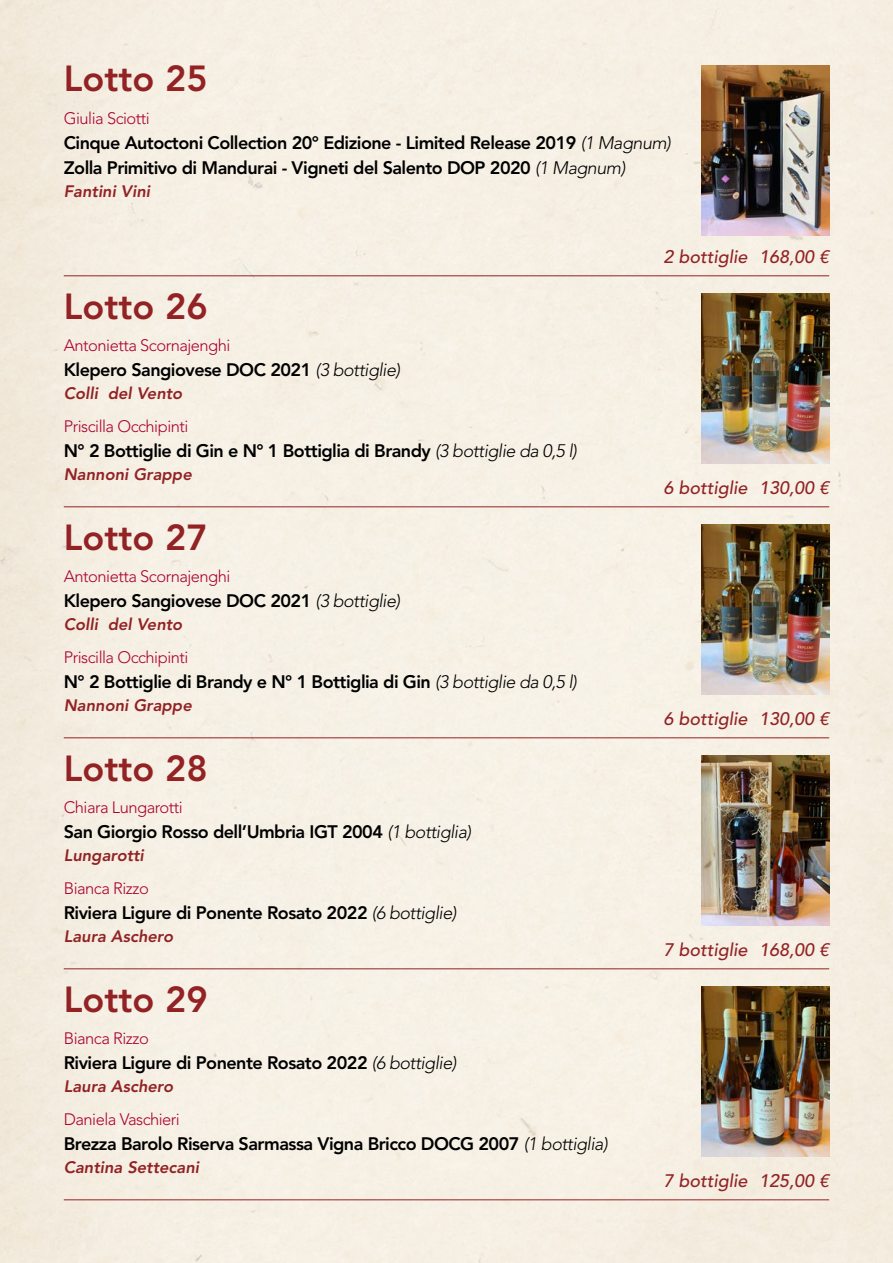
<style>
.page{position:relative;width:893px;height:1263px;background:#f6f0e4}
.page>*{position:absolute;margin:0;border:0;box-sizing:border-box;transform-origin:0 0}
.t1{font:800 36px "Avenir LT Std";color:#922224}
.t2{font:800 18px/25px "Avenir LT Std";letter-spacing:-.03em;color:#000}
.t3{font:italic 500 18px "Avenir LT Std";color:#922224}
.t4{font:300 16.5px "Avenir LT Std";letter-spacing:-.03em;color:#ab0132}
.t5{font:italic 800 16.5px "Avenir LT Std";color:#922224}
.s1{font-weight:300;font-style:italic}
</style>
<div class="page">
<hr style="left:64px;top:275px;width:765px;height:1px;background:#922224">
<hr style="left:64px;top:506px;width:765px;height:1px;background:#922224">
<hr style="left:64px;top:737px;width:765px;height:1px;background:#922224">
<hr style="left:64px;top:968px;width:765px;height:1px;background:#922224">
<hr style="left:64px;top:1199px;width:765px;height:1px;background:#922224">
<img style="left:702px;top:66px;width:127px;height:170px">
<img style="left:702px;top:293px;width:127px;height:170px">
<img style="left:702px;top:524px;width:127px;height:170px">
<img style="left:702px;top:755px;width:127px;height:170px">
<img style="left:702px;top:986px;width:127px;height:170px">
<h1 class="t1" style="left:64px;top:57px;width:145px">Lotto 25</h1>
<p class="t4" style="left:64px;top:108px;width:88px">Giulia Sciotti</p>
<p class="t2" style="left:64px;top:130px;width:609px">Cinque Autoctoni Collection 20° Edizione - Limited Release 2019 <span class="s1">(1 Magnum)<br></span>Zolla Primitivo di Mandurai - Vigneti del Salento DOP 2020 <span class="s1">(1 Magnum)</span></p>
<p class="t5" style="left:64px;top:181px;width:88px">Fantini Vini</p>
<h1 class="t1" style="left:64px;top:285px;width:145px">Lotto 26</h1>
<p class="t4" style="left:64px;top:336px;width:168px">Antonietta Scornajenghi</p>
<p class="t2" style="left:64px;top:357px;width:338px">Klepero Sangiovese DOC 2021 <span class="s1">(3 bottiglie)</span></p>
<p class="t5" style="left:64px;top:384px;width:120px">Colli del Vento</p>
<p class="t4" style="left:64px;top:417px;width:126px">Priscilla Occhipinti</p>
<p class="t2" style="left:64px;top:438px;width:515px">N° 2 Bottiglie di Gin e N° 1 Bottiglia di Brandy <span class="s1">(3 bottiglie da 0,5 l)</span></p>
<p class="t5" style="left:64px;top:465px;width:130px">Nannoni Grappe</p>
<h1 class="t1" style="left:64px;top:516px;width:145px">Lotto 27</h1>
<p class="t4" style="left:64px;top:567px;width:168px">Antonietta Scornajenghi</p>
<p class="t2" style="left:64px;top:588px;width:338px">Klepero Sangiovese DOC 2021 <span class="s1">(3 bottiglie)</span></p>
<p class="t5" style="left:64px;top:615px;width:120px">Colli del Vento</p>
<p class="t4" style="left:64px;top:648px;width:126px">Priscilla Occhipinti</p>
<p class="t2" style="left:64px;top:669px;width:515px">N° 2 Bottiglie di Brandy e N° 1 Bottiglia di Gin <span class="s1">(3 bottiglie da 0,5 l)</span></p>
<p class="t5" style="left:64px;top:696px;width:130px">Nannoni Grappe</p>
<h1 class="t1" style="left:64px;top:747px;width:145px">Lotto 28</h1>
<p class="t4" style="left:64px;top:798px;width:120px">Chiara Lungarotti</p>
<p class="t2" style="left:64px;top:819px;width:409px">San Giorgio Rosso dell’Umbria IGT 2004 <span class="s1">(1 bottiglia)</span></p>
<p class="t5" style="left:64px;top:846px;width:82px">Lungarotti</p>
<p class="t4" style="left:64px;top:878px;width:87px">Bianca Rizzo</p>
<p class="t2" style="left:64px;top:900px;width:394px">Riviera Ligure di Ponente Rosato 2022 <span class="s1">(6 bottiglie)</span></p>
<p class="t5" style="left:64px;top:927px;width:111px">Laura Aschero</p>
<h1 class="t1" style="left:64px;top:978px;width:145px">Lotto 29</h1>
<p class="t4" style="left:64px;top:1029px;width:87px">Bianca Rizzo</p>
<p class="t2" style="left:64px;top:1050px;width:394px">Riviera Ligure di Ponente Rosato 2022 <span class="s1">(6 bottiglie)</span></p>
<p class="t5" style="left:64px;top:1077px;width:111px">Laura Aschero</p>
<p class="t4" style="left:64px;top:1109px;width:118px">Daniela Vaschieri</p>
<p class="t2" style="left:64px;top:1131px;width:545px">Brezza Barolo Riserva Sarmassa Vigna Bricco DOCG 2007 <span class="s1">(1 bottiglia)</span></p>
<p class="t5" style="left:64px;top:1158px;width:137px">Cantina Settecani</p>
<p class="t3" style="left:663px;top:246px;width:167px">2 bottiglie 168,00 €</p>
<p class="t3" style="left:663px;top:477px;width:167px">6 bottiglie 130,00 €</p>
<p class="t3" style="left:663px;top:708px;width:167px">6 bottiglie 130,00 €</p>
<p class="t3" style="left:663px;top:939px;width:167px">7 bottiglie 168,00 €</p>
<p class="t3" style="left:663px;top:1170px;width:167px">7 bottiglie 125,00 €</p>
</div>
